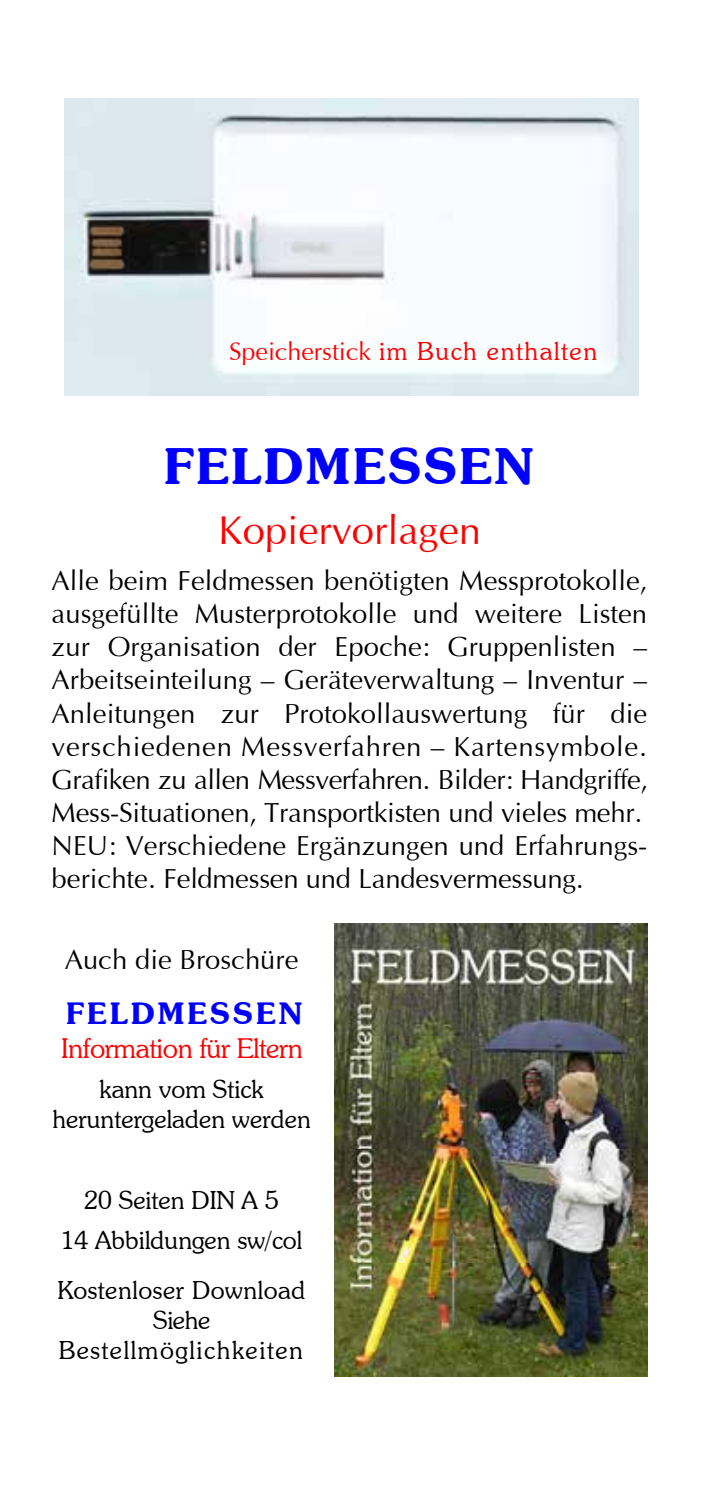
<style>
.page{position:relative;width:702px;height:1489px;background:#fff}
.page>*{position:absolute;margin:0;border:0;box-sizing:border-box;transform-origin:0 0}
.t1{font:600 50px "Souvenir IT Cby BT";letter-spacing:.03em;color:#00f}
.t2{font:40px "Interface S Si";color:#f00}
.t3{font:600 30px "Souvenir IT Cby BT";letter-spacing:.085em;color:#00f}
.t4{font:27.5px/33px "Interface S Si";color:#000}
.t5{font:300 27.5px "Souvenir IT Cby BT";letter-spacing:-.015em;color:#f00}
.t6{font:300 25px/30px "Souvenir IT Cby BT";color:#000;text-align:center}
.t7{font:300 25px/30px "Souvenir IT Cby BT";letter-spacing:.025em;color:#000;text-align:center}
.t8{font:300 25px "Souvenir IT Cby BT";letter-spacing:.06em;color:#f00}
.s1{font-family:"Interface S Si";font-weight:400}
</style>
<div class="page">
<img style="left:64px;top:98px;width:574px;height:297px">
<img style="left:334px;top:923px;width:313px;height:452px">
<p class="t8" style="left:229px;top:335px;width:369px"><span class="s1">Speicherstick</span> im Buch enthalten</p>
<h1 class="t1" style="left:163px;top:435px;width:372px">FELDMESSEN</h1>
<h2 class="t2" style="left:218px;top:506px;width:264px">Kopiervorlagen</h2>
<p class="t4" style="left:52px;top:564px;width:598px">Alle beim Feldmessen benötigten Messprotokolle, ausgefüllte Musterprotokolle und weitere Listen zur Organisation der Epoche: Gruppenlisten — Arbeitseinteilung — Geräteverwaltung — Inventur — Anleitungen zur Protokollauswertung für die verschiedenen Messverfahren — Kartensymbole.<br>Grafiken zu allen Messverfahren. Bilder: Handgriffe, Mess-Situationen, Transportkisten und vieles mehr.<br>NEU: Verschiedene Ergänzungen und Erfahrungs&shy;berichte. Feldmessen und Landesvermessung.</p>
<p class="t4" style="left:65px;top:943px;width:235px">Auch die Broschüre</p>
<p class="t3" style="left:66px;top:994px;width:238px">FELDMESSEN</p>
<p class="t5" style="left:61px;top:1030px;width:243px">Information für Eltern</p>
<p class="t6" style="left:52px;top:1074px;width:260px">kann vom Stick heruntergeladen werden</p>
<p class="t6" style="left:61px;top:1179px;width:243px;line-height:40.2px">20 Seiten DIN A 5<br>14 Abbildungen sw/col</p>
<p class="t7" style="left:57px;top:1274px;width:250px">Kostenloser Download<br>Siehe<br>Bestellmöglichkeiten</p>
</div>
